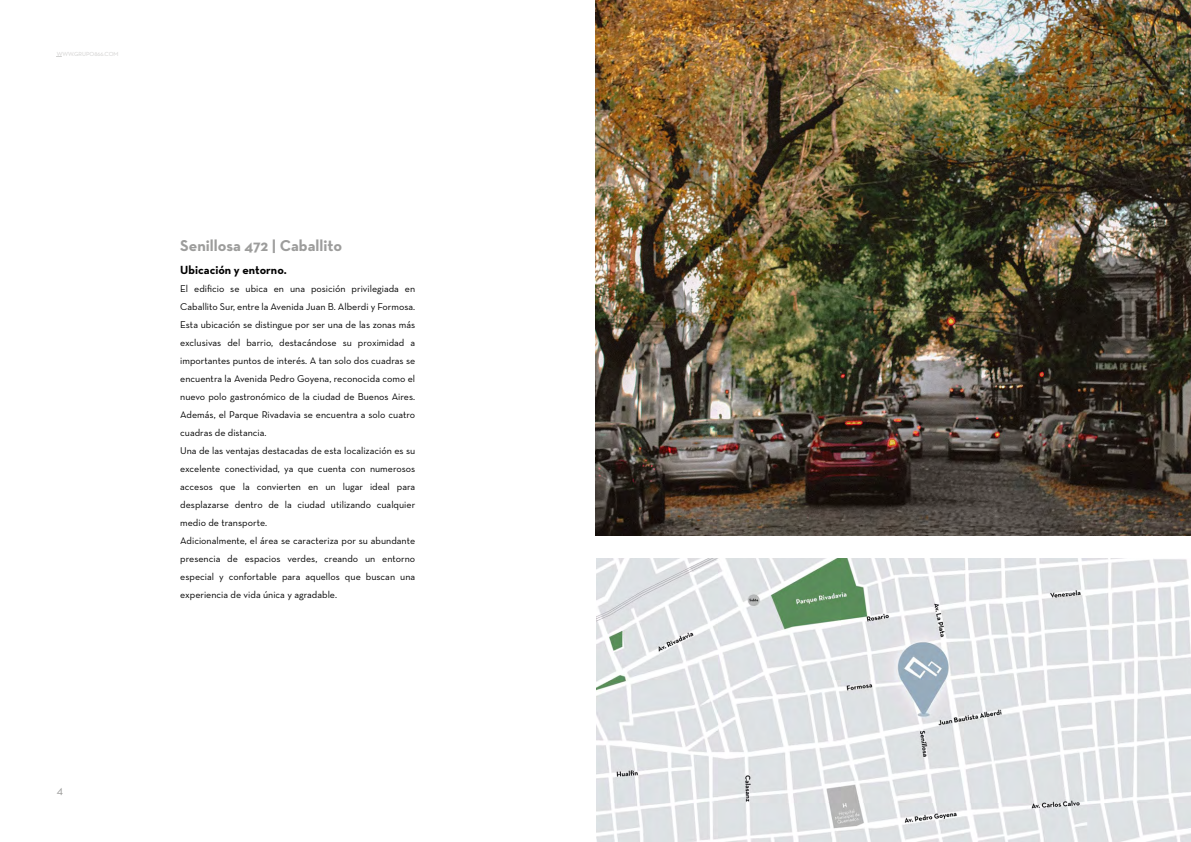
<style>
.page{position:relative;width:1191px;height:842px;background:#fff}
.page>*{position:absolute;margin:0;border:0;box-sizing:border-box;transform-origin:0 0}
.t1{font:700 16px "Neutra Text";color:#9d9d9c}
.t2{font:700 12px "Neutra Text";color:#000}
.t3{font:12px "Neutra Text";color:#9d9d9c}
.t4{font:10px/18px "Neutra Text";color:#000}
.t5{font:6px "Neutra Text";color:#cfcecd}
</style>
<div class="page">
<img style="left:595px;top:0;width:596px;height:536px">
<img style="left:596px;top:559px;width:595px;height:283px">
<p class="t5" style="left:57px;top:50px;width:63px">WWW.GRUPO866.COM</p>
<h1 class="t1" style="left:180px;top:235px;width:163px">Senillosa 472 | Caballito</h1>
<p class="t2" style="left:180px;top:262px;width:108px">Ubicación y entorno.</p>
<p class="t4" style="left:180px;top:279px;width:236px">El edificio se ubica en una posición privilegiada en Caballito Sur, entre la Avenida Juan B. Alberdi y Formosa.<br>Esta ubicación se distingue por ser una de las zonas más exclusivas del barrio, destacándose su proximidad a importantes puntos de interés. A tan solo dos cuadras se encuentra la Avenida Pedro Goyena, reconocida como el nuevo polo gastronómico de la ciudad de Buenos Aires.<br>Además, el Parque Rivadavia se encuentra a solo cuatro cuadras de distancia.<br>Una de las ventajas destacadas de esta localización es su excelente conectividad, ya que cuenta con numerosos accesos que la convierten en un lugar ideal para desplazarse dentro de la ciudad utilizando cualquier medio de transporte.<br>Adicionalmente, el área se caracteriza por su abundante presencia de espacios verdes, creando un entorno especial y confortable para aquellos que buscan una experiencia de vida única y agradable.</p>
<p class="t3" style="left:57px;top:782px;width:8px">4</p>
</div>
